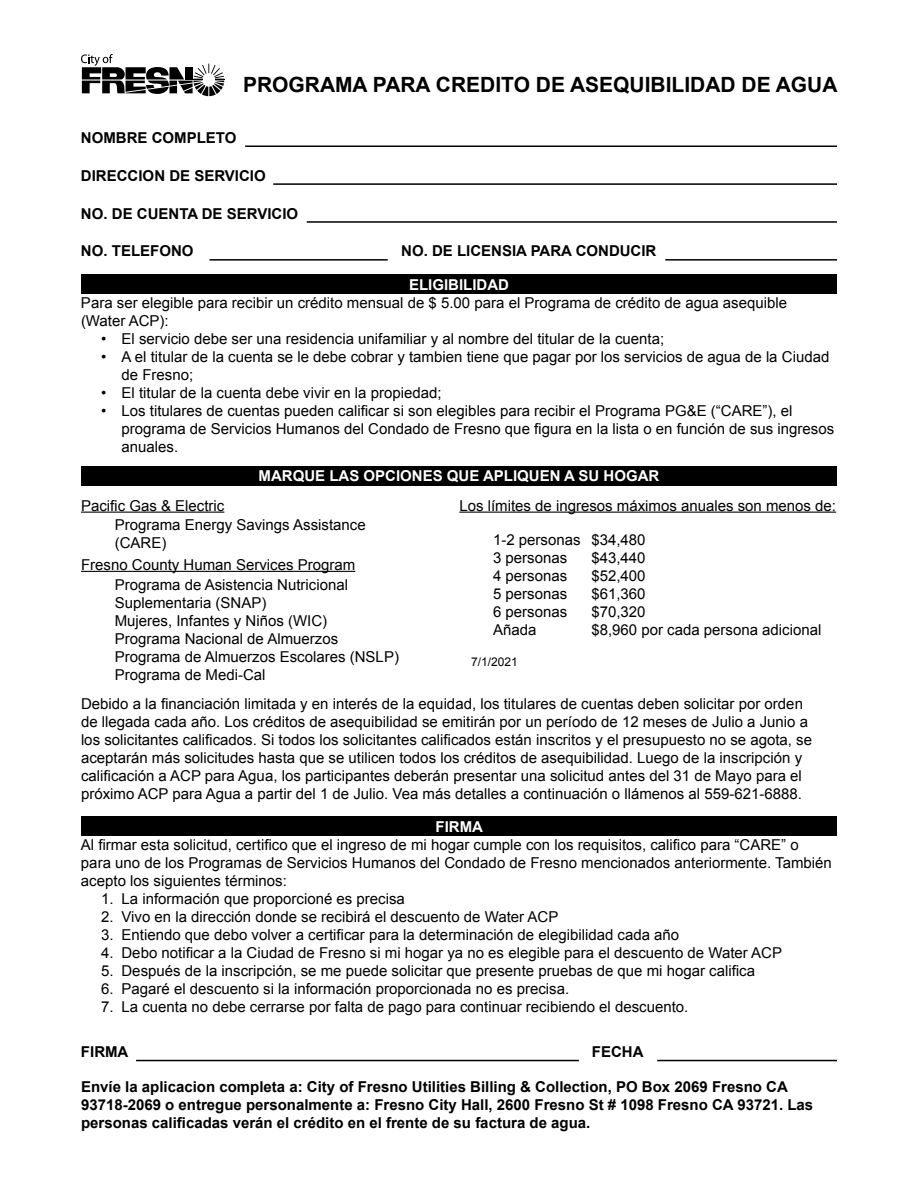
<style>
.page{position:relative;width:918px;height:1188px;background:#fff}
.page>*{position:absolute;margin:0;border:0;box-sizing:border-box;transform-origin:0 0}
.t1{font:700 21px "Arial";color:#000}
.Copy{font:15px/18px "Arial";color:#000}
.Bullet_List{font:15px/18px "Arial";color:#000}
.Form_Field_Titles{font:700 15px/18px "Arial";color:#000}
.Sub_Title{font:700 15px "Arial";color:#fff}
.t2{font:12px "Arial";color:#000}
</style>
<div class="page">
<svg style="left:81px;top:54px;width:143px;height:42px"></svg>
<div style="left:81px;top:274px;width:756px;height:20px;background:#000"></div>
<div style="left:81px;top:816px;width:756px;height:20px;background:#000"></div>
<div style="left:81px;top:466px;width:756px;height:19px;background:#000"></div>
<hr style="left:245px;top:146px;width:592px;height:1px;background:#000">
<hr style="left:273px;top:183px;width:564px;height:2px;background:#000">
<hr style="left:307px;top:221px;width:530px;height:2px;background:#000">
<hr style="left:665px;top:259px;width:172px;height:2px;background:#000">
<hr style="left:657px;top:1060px;width:180px;height:1px;background:#000">
<hr style="left:210px;top:259px;width:178px;height:2px;background:#000">
<hr style="left:136px;top:1060px;width:443px;height:1px;background:#000">
<hr style="left:81px;top:512px;width:143px;height:1px;background:#000">
<hr style="left:81px;top:571px;width:274px;height:1px;background:#000">
<hr style="left:459px;top:512px;width:377px;height:1px;background:#000">
<h1 class="t1" style="left:243px;top:71px;width:596px">PROGRAMA PARA CREDITO DE ASEQUIBILIDAD DE AGUA</h1>
<p class="Form_Field_Titles" style="left:81px;top:129px;width:157px">NOMBRE COMPLETO</p>
<p class="Form_Field_Titles" style="left:81px;top:167px;width:186px">DIRECCION DE SERVICIO</p>
<p class="Form_Field_Titles" style="left:81px;top:205px;width:219px">NO. DE CUENTA DE SERVICIO</p>
<p class="Form_Field_Titles" style="left:81px;top:243px;width:114px">NO. TELEFONO</p>
<p class="Form_Field_Titles" style="left:401px;top:243px;width:257px">NO. DE LICENSIA PARA CONDUCIR</p>
<h1 class="Sub_Title" style="left:409px;top:274px;width:102px">ELIGIBILIDAD</h1>
<p class="Copy" style="left:81px;top:293px;width:708px">Para ser elegible para recibir un crédito mensual de $ 5.00 para el Programa de crédito de agua asequible (Water ACP):</p>
<p class="Bullet_List" style="left:101px;top:329px;width:564px">• El servicio debe ser una residencia unifamiliar y al nombre del titular de la cuenta;</p>
<p class="Bullet_List" style="left:122px;top:347px;width:709px;text-indent:-20px">• A el titular de la cuenta se le debe cobrar y tambien tiene que pagar por los servicios de agua de la Ciudad de Fresno;</p>
<p class="Bullet_List" style="left:101px;top:383px;width:342px">• El titular de la cuenta debe vivir en la propiedad;</p>
<p class="Bullet_List" style="left:122px;top:401px;width:714px;text-indent:-20px">• Los titulares de cuentas pueden calificar si son elegibles para recibir el Programa PG&amp;E (“CARE”), el programa de Servicios Humanos del Condado de Fresno que figura en la lista o en función de sus ingresos anuales.</p>
<h1 class="Sub_Title" style="left:259px;top:466px;width:402px">MARQUE LAS OPCIONES QUE APLIQUEN A SU HOGAR</h1>
<p class="Copy" style="left:115px;top:495px;width:252px;line-height:20px;text-indent:-34px">Pacific Gas &amp; Electric<br>Programa Energy Savings Assistance</p>
<p class="Copy" style="left:115px;top:534px;width:53px">(CARE)</p>
<p class="Copy" style="left:81px;top:556px;width:276px">Fresno County Human Services Program</p>
<p class="Copy" style="left:115px;top:576px;width:235px">Programa de Asistencia Nutricional</p>
<p class="Copy" style="left:115px;top:594px;width:286px">Suplementaria (SNAP)<br>Mujeres, Infantes y Niños (WIC)<br>Programa Nacional de Almuerzos<br>Programa de Almuerzos Escolares (NSLP)<br>Programa de Medi-Cal</p>
<p class="Copy" style="left:81px;top:695px;width:733px">Debido a la financiación limitada y en interés de la equidad, los titulares de cuentas deben solicitar por orden de llegada cada año. Los créditos de asequibilidad se emitirán por un período de 12 meses de Julio a Junio a los solicitantes calificados. Si todos los solicitantes calificados están inscritos y el presupuesto no se agota, se aceptarán más solicitudes hasta que se utilicen todos los créditos de asequibilidad. Luego de la inscripción y calificación a ACP para Agua, los participantes deberán presentar una solicitud antes del 31 de Mayo para el próximo ACP para Agua a partir del 1 de Julio. Vea más detalles a continuación o llámenos al 559-621-6888.</p>
<p class="Copy" style="left:459px;top:496px;width:378px">Los límites de ingresos máximos anuales son menos de:</p>
<p class="Copy" style="left:493px;top:531px;width:154px">1-2 personas $34,480<br>3 personas</p>
<p class="Copy" style="left:591px;top:549px;width:56px">$43,440</p>
<p class="Copy" style="left:493px;top:567px;width:76px">4 personas</p>
<p class="Copy" style="left:591px;top:567px;width:56px">$52,400</p>
<p class="Copy" style="left:493px;top:585px;width:76px">5 personas</p>
<p class="Copy" style="left:591px;top:585px;width:56px">$61,360</p>
<p class="Copy" style="left:493px;top:603px;width:76px">6 personas</p>
<p class="Copy" style="left:591px;top:603px;width:56px">$70,320</p>
<p class="Copy" style="left:493px;top:621px;width:45px">Añada</p>
<p class="Copy" style="left:591px;top:621px;width:232px">$8,960 por cada persona adicional</p>
<p class="t2" style="left:471px;top:654px;width:48px">7/1/2021</p>
<p class="Sub_Title" style="left:436px;top:817px;width:49px">FIRMA</p>
<p class="Copy" style="left:81px;top:836px;width:752px">Al firmar esta solicitud, certifico que el ingreso de mi hogar cumple con los requisitos, califico para “CARE” o para uno de los Programas de Servicios Humanos del Condado de Fresno mencionados anteriormente. También acepto los siguientes términos:</p>
<p class="Copy" style="left:101px;top:890px;width:305px">1. La información que proporcioné es precisa</p>
<p class="Copy" style="left:101px;top:908px;width:459px">2. Vivo en la dirección donde se recibirá el descuento de Water ACP</p>
<p class="Copy" style="left:101px;top:926px;width:580px">3. Entiendo que debo volver a certificar para la determinación de elegibilidad cada año</p>
<p class="Copy" style="left:101px;top:944px;width:682px">4. Debo notificar a la Ciudad de Fresno si mi hogar ya no es elegible para el descuento de Water ACP</p>
<p class="Copy" style="left:101px;top:962px;width:655px">5. Después de la inscripción, se me puede solicitar que presente pruebas de que mi hogar califica</p>
<p class="Copy" style="left:101px;top:980px;width:469px">6. Pagaré el descuento si la información proporcionada no es precisa.</p>
<p class="Copy" style="left:101px;top:998px;width:589px">7. La cuenta no debe cerrarse por falta de pago para continuar recibiendo el descuento.</p>
<p class="Form_Field_Titles" style="left:81px;top:1043px;width:49px">FIRMA</p>
<p class="Form_Field_Titles" style="left:592px;top:1043px;width:53px">FECHA</p>
<h1 class="Form_Field_Titles" style="left:81px;top:1078px;width:734px">Envíe la aplicacion completa a: City of Fresno Utilities Billing &amp; Collection, PO Box 2069 Fresno CA<br>93718-2069 o entregue personalmente a: Fresno City Hall, 2600 Fresno St # 1098 Fresno CA 93721. Las personas calificadas verán el crédito en el frente de su factura de agua.</h1>
</div>
